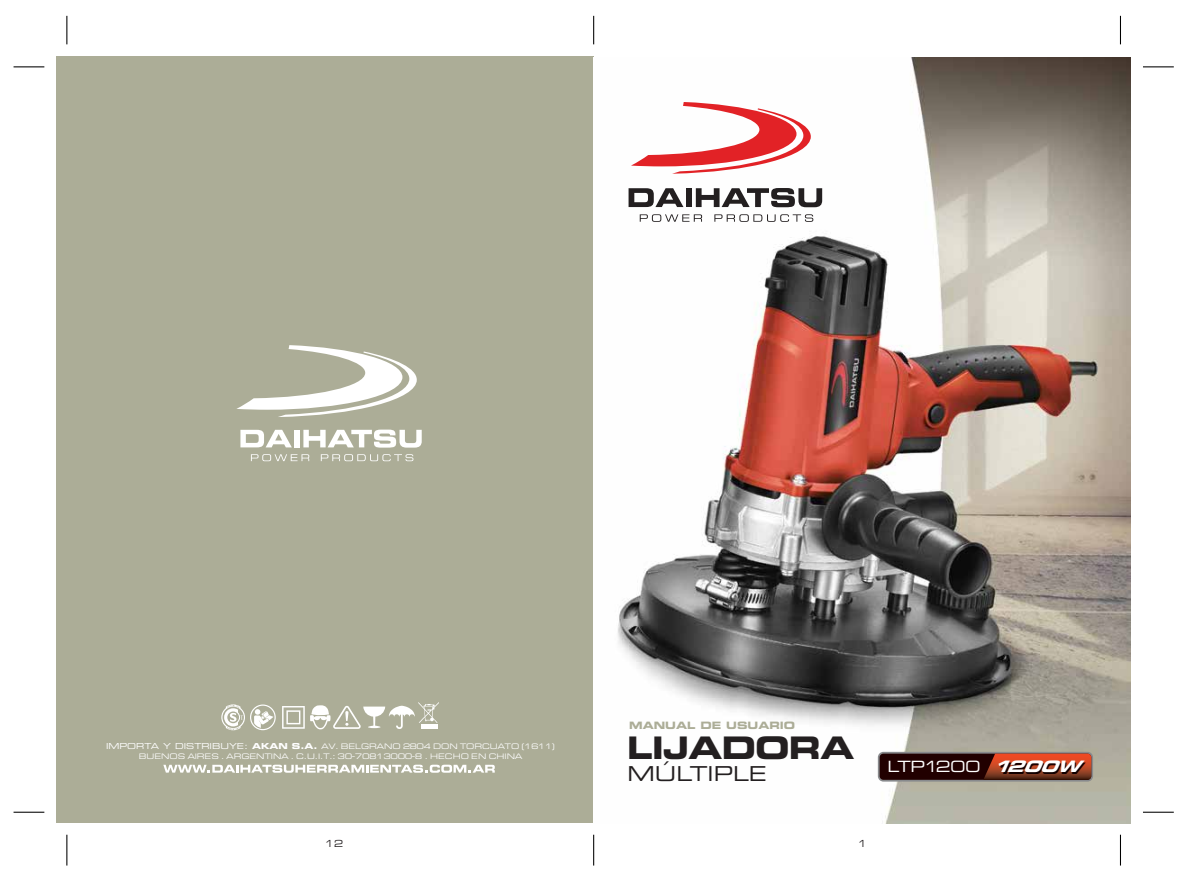
<style>
.page{position:relative;width:1190px;height:880px;background:#fff}
.page>*{position:absolute;margin:0;border:0;box-sizing:border-box;transform-origin:0 0}
.t1{font:31.12px "Eurostile Bold Extended Two";letter-spacing:-.025em;color:#231f20}
.t2{font:20.62px "Eurostile Extended Two";color:#231f20}
.t3{font:15.5px "Eurostile Extended Two";letter-spacing:-.055em;color:#fff}
.t4{font:10.62px "Eurostile Extended";color:#231f20}
.t5{font:10.12px "Eurostile Bold Extended Two";color:#acad97}
.t6{font:8.25px/10px "Eurostile Extended";color:#fff;text-align:center}
.s1{font-family:"Eurostile Extended Two"}
.s2{font-family:"Eurostile Bold Extended Two"}
.s3{font-family:"Eurostile Bold Extended Two";font-style:italic;font-size:15.75px;color:#210000}
</style>
<div class="page">
<svg style="left:66px;top:16px;width:1px;height:28px"></svg>
<hr style="left:14px;top:66px;width:30px;height:1px;background:#000">
<hr style="left:14px;top:812px;width:30px;height:1px;background:#000">
<hr style="left:66px;top:835px;width:1px;height:31px;background:#000">
<svg style="left:593px;top:16px;width:1px;height:28px"></svg>
<hr style="left:593px;top:835px;width:1px;height:31px;background:#000">
<svg style="left:1120px;top:16px;width:1px;height:28px"></svg>
<hr style="left:1143px;top:66px;width:31px;height:1px;background:#000">
<hr style="left:1143px;top:812px;width:31px;height:1px;background:#000">
<hr style="left:1120px;top:835px;width:1px;height:31px;background:#000">
<div style="left:56px;top:57px;width:538px;height:766px;background:#acad97"></div>
<svg style="left:237px;top:345px;width:180px;height:72px"></svg>
<svg style="left:240px;top:430px;width:52px;height:17px"></svg>
<div style="left:294px;top:430px;width:5px;height:17px;background:#fff"></div>
<svg style="left:303px;top:430px;width:119px;height:18px"></svg>
<svg style="left:251px;top:454px;width:58px;height:7px"></svg>
<svg style="left:321px;top:454px;width:92px;height:7px"></svg>
<img style="left:593px;top:57px;width:538px;height:766px">
<svg style="left:631px;top:102px;width:180px;height:72px"></svg>
<svg style="left:629px;top:188px;width:54px;height:19px"></svg>
<div style="left:686px;top:188px;width:6px;height:19px;background:#231f20"></div>
<svg style="left:696px;top:188px;width:126px;height:19px"></svg>
<svg style="left:640px;top:214px;width:62px;height:8px"></svg>
<svg style="left:714px;top:214px;width:99px;height:8px"></svg>
<svg style="left:163px;top:765px;width:332px;height:8px"></svg>
<svg style="left:282px;top:702px;width:157px;height:27px"></svg>
<svg style="left:221px;top:704px;width:55px;height:26px"></svg>
<svg style="left:878px;top:752px;width:215px;height:30px"></svg>
<p class="t6" style="left:106px;top:742px;width:450px"><span class="s1">IMPORTA Y DISTRIBUYE:</span> <span class="s2">AKAN S.A.</span> AV. BELGRANO 2804 DON TORCUATO (1611)<br>BUENOS AIRES . ARGENTINA . C.U.I.T.: 30-70813000-8 . HECHO EN CHINA</p>
<p class="t5" style="left:629px;top:718px;width:168px">MANUAL DE USUARIO</p>
<h1 class="t1" style="left:627px;top:726px;width:228px">LIJADORA</h1>
<h2 class="t2" style="left:628px;top:759px;width:141px">MÚLTIPLE</h2>
<p class="t4" style="left:325px;top:836px;width:19px">12</p>
<p class="t4" style="left:858px;top:836px;width:10px">1</p>
<h3 class="t3" style="left:887px;top:756px;width:205px">LTP1200 <span class="s3">1200W</span></h3>
</div>
